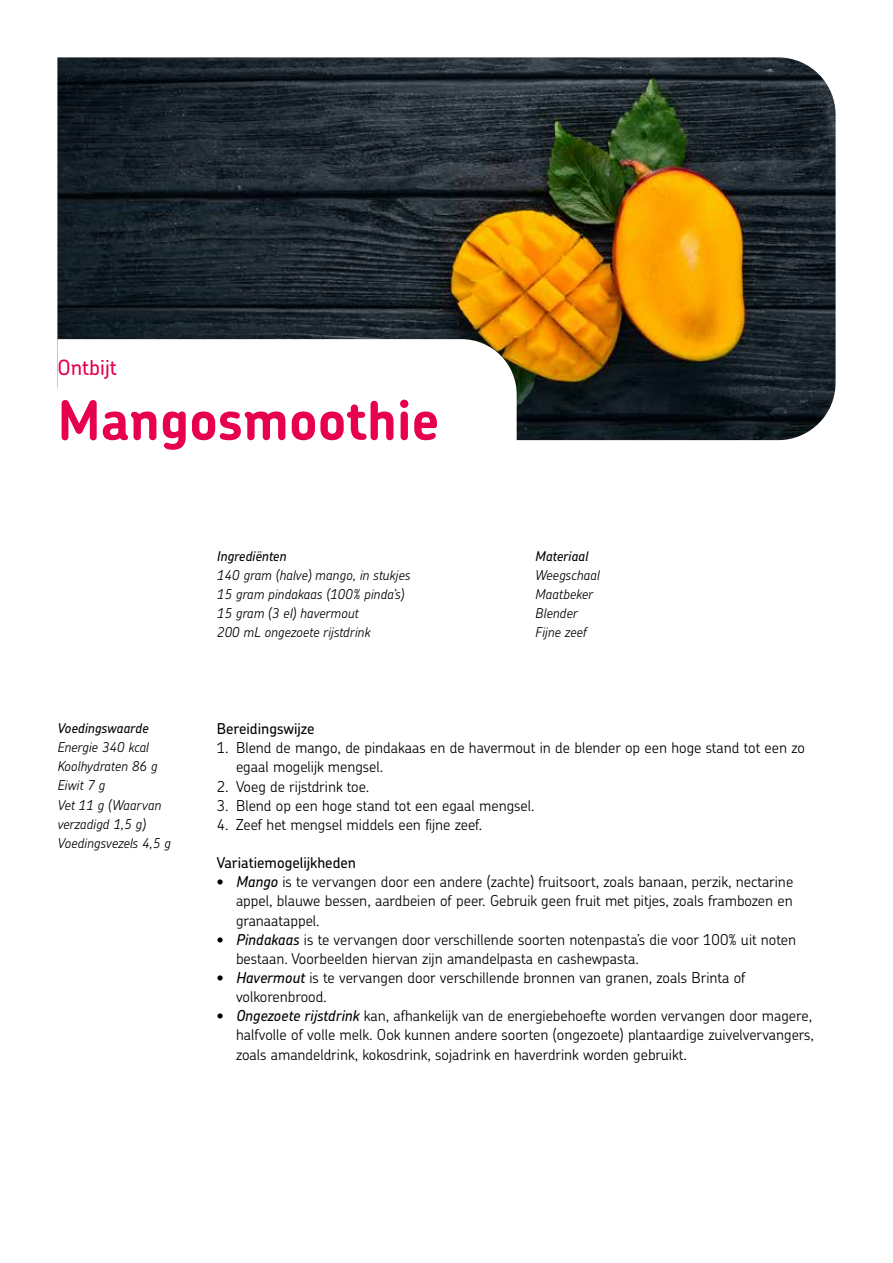
<style>
.page{position:relative;width:893px;height:1263px;background:#fff}
.page>*{position:absolute;margin:0;border:0;box-sizing:border-box;transform-origin:0 0}
.t1{font:700 54px "Chevin Pro";color:#e7004c}
.t2{font:500 21px "Chevin Pro";color:#e7004c}
.t3{font:300 15px/19.2px "Chevin Pro";color:#000}
.t4{font:500 15px "Chevin Pro";color:#000}
.t5{font:italic 300 13.5px/19.2px "Chevin Pro";color:#000}
.t6{font:italic 500 13.5px "Chevin Pro";color:#000}
.s1{font-weight:500;font-style:italic}
</style>
<div class="page">
<img style="left:57px;top:57px;width:779px;height:383px">
<svg style="left:57px;top:339px;width:460px;height:102px"></svg>
<h2 class="t2" style="left:57px;top:353px;width:61px">Ontbijt</h2>
<h1 class="t1" style="left:57px;top:385px;width:383px">Mangosmoothie</h1>
<p class="t6" style="left:217px;top:547px;width:71px">Ingrediënten</p>
<p class="t5" style="left:217px;top:565px;width:195px">140 gram (halve) mango, in stukjes<br>15 gram pindakaas (100% pinda’s)<br>15 gram (3 el) havermout<br>200 mL ongezoete rijstdrink</p>
<p class="t6" style="left:535px;top:547px;width:54px">Materiaal</p>
<p class="t5" style="left:535px;top:565px;width:66px">Weegschaal<br>Maatbeker<br>Blender<br>Fijne zeef</p>
<p class="t6" style="left:57px;top:719px;width:93px">Voedingswaarde</p>
<p class="t5" style="left:57px;top:737px;width:115px">Energie 340 kcal<br>Koolhydraten 86 g<br>Eiwit 7 g<br>Vet 11 g (Waarvan verzadigd 1,5 g)<br>Voedingsvezels 4,5 g</p>
<p class="t4" style="left:217px;top:719px;width:99px">Bereidingswijze</p>
<p class="t3" style="left:236px;top:738px;width:570px;text-indent:-19px">1. Blend de mango, de pindakaas en de havermout in de blender op een hoge stand tot een zo egaal mogelijk mengsel.</p>
<p class="t3" style="left:217px;top:776px;width:154px">2. Voeg de rijstdrink toe.</p>
<p class="t3" style="left:217px;top:795px;width:319px">3. Blend op een hoge stand tot een egaal mengsel.</p>
<p class="t3" style="left:217px;top:814px;width:267px">4. Zeef het mengsel middels een fijne zeef.</p>
<p class="t4" style="left:217px;top:853px;width:141px">Variatiemogelijkheden</p>
<p class="t3" style="left:236px;top:872px;width:559px;text-align:justify;text-indent:-19px">• <span class="s1">Mango</span> is te vervangen door een andere (zachte) fruitsoort, zoals banaan, perzik, nectarine appel, blauwe bessen, aardbeien of peer. Gebruik geen fruit met pitjes, zoals frambozen en granaatappel.</p>
<p class="t3" style="left:236px;top:929px;width:562px;text-indent:-19px">• <span class="s1">Pindakaas</span> is te vervangen door verschillende soorten notenpasta’s die voor 100% uit noten bestaan. Voorbeelden hiervan zijn amandelpasta en cashewpasta.</p>
<p class="t3" style="left:236px;top:967px;width:511px;text-indent:-19px">• <span class="s1">Havermout</span> is te vervangen door verschillende bronnen van granen, zoals Brinta of volkorenbrood.</p>
<p class="t3" style="left:236px;top:1006px;width:579px;text-indent:-19px">• <span class="s1">Ongezoete rijstdrink</span> kan, afhankelijk van de energiebehoefte worden vervangen door magere, halfvolle of volle melk. Ook kunnen andere soorten (ongezoete) plantaardige zuivelvervangers, zoals amandeldrink, kokosdrink, sojadrink en haverdrink worden gebruikt.</p>
</div>
